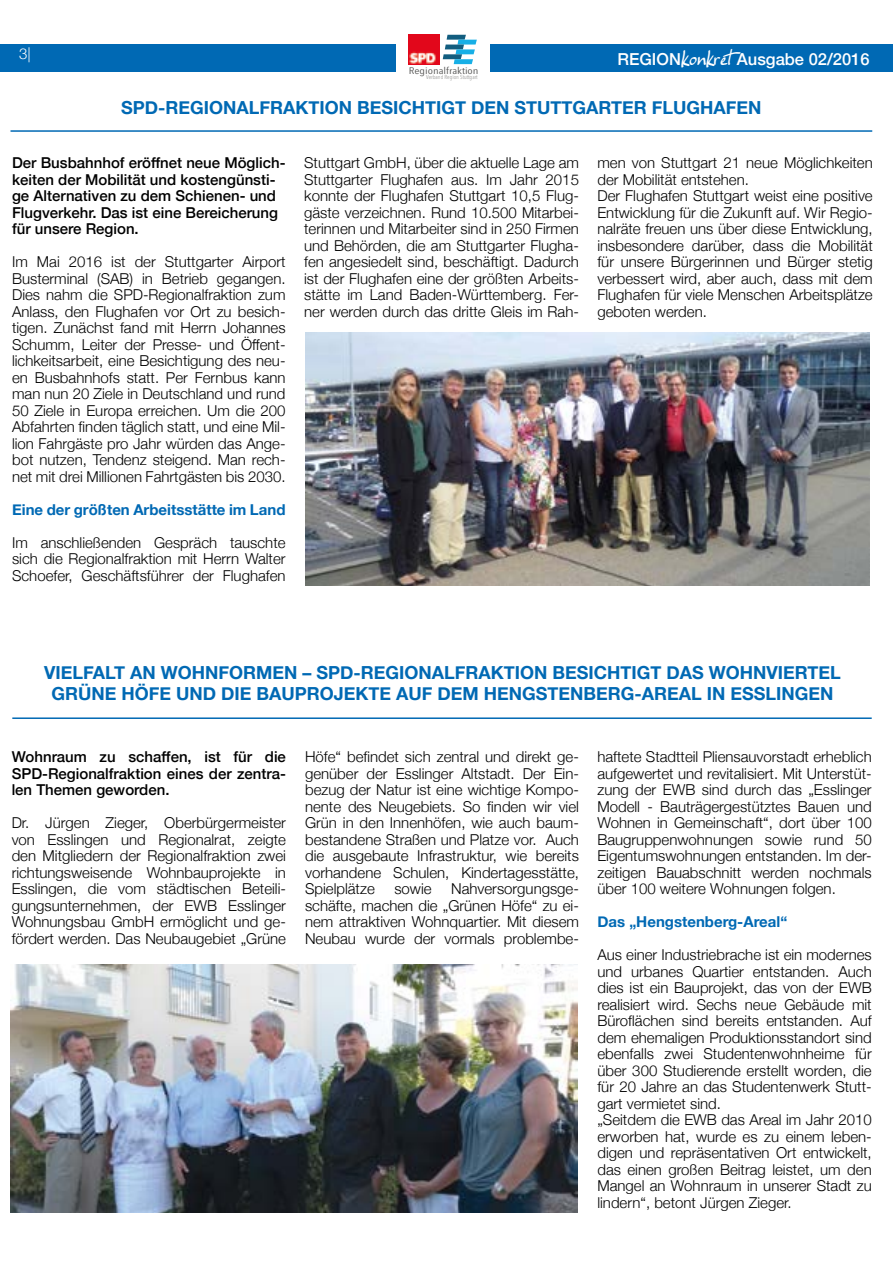
<style>
.page{position:relative;width:893px;height:1263px;background:#fff}
.page>*{position:absolute;margin:0;border:0;box-sizing:border-box;transform-origin:0 0}
.t1{font:700 18px/21.6px "Helvetica Neue";color:#0069b4;text-align:center}
.t2{font:500 16.5px "Helvetica Neue";color:#fff}
.t3{font:300 15px/16.5px "Helvetica Neue";color:#000;text-align:justify}
.t4{font:500 15px/16.5px "Helvetica Neue";color:#000}
.t5{font:700 15px "Helvetica Neue";color:#0069b4}
.t6{font:300 15px "Helvetica Neue";color:#fff}
.t7{font:9.45px "Avenir Next Condensed";color:#575756;scale:1.27 1}
.t8{font:5.85px "Avenir Next Condensed";color:#9d9d9c}
.s1{font-family:"Ellianarelle's Path";font-weight:400;font-size:18px}
</style>
<div class="page">
<div style="left:0;top:45px;width:893px;height:27px;background:#0069b4"></div>
<hr style="left:11px;top:130px;width:861px;height:2px;background:#0069b4">
<img style="left:305px;top:333px;width:564px;height:253px">
<hr style="left:12px;top:717px;width:860px;height:2px;background:#0069b4">
<img style="left:11px;top:964px;width:567px;height:249px">
<div style="left:396px;top:31px;width:93px;height:51px;background:#fff"></div>
<svg style="left:443px;top:35px;width:34px;height:29px"></svg>
<img style="left:409px;top:34px;width:30px;height:31px">
<p class="t6" style="left:19px;top:42px;width:13px">3|</p>
<p class="t7" style="left:409px;top:62px;width:56px">Regionalfraktion</p>
<p class="t8" style="left:426px;top:72px;width:53px">Verband Region Stuttgart</p>
<p class="t2" style="left:617px;top:46px;width:254px">REGION<span class="s1">konkret</span>Ausgabe 02/2016</p>
<p class="t1" style="left:121px;top:97px;width:642px">SPD-REGIONALFRAKTION BESICHTIGT DEN STUTTGARTER FLUGHAFEN</p>
<p class="t4" style="left:12px;top:153px;width:275px">Der Busbahnhof eröffnet neue Möglich&shy;keiten der Mobilität und kostengünsti&shy;ge Alternativen zu dem Schienen- und Flugverkehr. Das ist eine Bereicherung für unsere Region.</p>
<p class="t3" style="left:12px;top:253px;width:275px">Im Mai 2016 ist der Stuttgarter Airport Busterminal (SAB) in Betrieb gegangen.<br>Dies nahm die SPD-Regionalfraktion zum Anlass, den Flughafen vor Ort zu besich&shy;tigen. Zunächst fand mit Herrn Johannes Schumm, Leiter der Presse- und Öffent&shy;lichkeitsarbeit, eine Besichtigung des neu&shy;en Busbahnhofs statt. Per Fernbus kann man nun 20 Ziele in Deutschland und rund 50 Ziele in Europa erreichen. Um die 200<br>Abfahrten finden täglich statt, und eine Mil&shy;lion Fahrgäste pro Jahr würden das Ange&shy;bot nutzen, Tendenz steigend. Man rech&shy;net mit drei Millionen Fahrtgästen bis 2030.</p>
<p class="t5" style="left:12px;top:498px;width:275px">Eine der größten Arbeitsstätte im Land</p>
<p class="t3" style="left:12px;top:533px;width:275px">Im anschließenden Gespräch tauschte sich die Regionalfraktion mit Herrn Walter Schoefer, Geschäftsführer der Flughafen</p>
<p class="t3" style="left:304px;top:153px;width:276px">Stuttgart GmbH, über die aktuelle Lage am Stuttgarter Flughafen aus. Im Jahr 2015 konnte der Flughafen Stuttgart 10,5 Flug&shy;gäste verzeichnen. Rund 10.500 Mitarbei&shy;terinnen und Mitarbeiter sind in 250 Firmen und Behörden, die am Stuttgarter Flugha&shy;fen angesiedelt sind, beschäftigt. Dadurch ist der Flughafen eine der größten Arbeits&shy;stätte im Land Baden-Württemberg. Fer&shy;ner werden durch das dritte Gleis im Rah-</p>
<p class="t3" style="left:597px;top:153px;width:277px;text-align:left">men von Stuttgart 21 neue Möglichkeiten der Mobilität entstehen.<br>Der Flughafen Stuttgart weist eine positive Entwicklung für die Zukunft auf. Wir Regio&shy;nalräte freuen uns über diese Entwicklung, insbesondere darüber, dass die Mobilität für unsere Bürgerinnen und Bürger stetig verbessert wird, aber auch, dass mit dem Flughafen für viele Menschen Arbeitsplätze geboten werden.</p>
<p class="t1" style="left:44px;top:662px;width:798px">VIELFALT AN WOHNFORMEN – SPD-REGIONALFRAKTION BESICHTIGT DAS WOHNVIERTEL<br>GRÜNE HÖFE UND DIE BAUPROJEKTE AUF DEM HENGSTENBERG-AREAL IN ESSLINGEN</p>
<p class="t4" style="left:12px;top:747px;width:276px;text-align:justify">Wohnraum zu schaffen, ist für die SPD-Regionalfraktion eines der zentra&shy;len Themen geworden.</p>
<p class="t3" style="left:12px;top:814px;width:276px">Dr. Jürgen Zieger, Oberbürgermeister von Esslingen und Regionalrat, zeigte den Mitgliedern der Regionalfraktion zwei richtungsweisende Wohnbauprojekte in Esslingen, die vom städtischen Beteili&shy;gungsunternehmen, der EWB Esslinger Wohnungsbau GmbH ermöglicht und ge&shy;fördert werden. Das Neubaugebiet „Grüne</p>
<p class="t3" style="left:305px;top:747px;width:275px">Höfe“ befindet sich zentral und direkt ge&shy;genüber der Esslinger Altstadt. Der Ein&shy;bezug der Natur ist eine wichtige Kompo&shy;nente des Neugebiets. So finden wir viel Grün in den Innenhöfen, wie auch baum&shy;bestandene Straßen und Platze vor. Auch die ausgebaute Infrastruktur, wie bereits vorhandene Schulen, Kindertagesstätte, Spielplätze</p>
<p class="t3" style="left:305px;top:879px;width:275px;text-indent:146px">Nahversorgungsge&shy;schäfte, machen die „Grünen Höfe“ zu ei&shy;nem attraktiven Wohnquartier. Mit diesem Neubau wurde der vormals problembe-</p>
<p class="t3" style="left:394px;top:879px;width:39px">sowie</p>
<p class="t3" style="left:597px;top:747px;width:276px">haftete Stadtteil Pliensauvorstadt erheblich aufgewertet und revitalisiert. Mit Unterstüt&shy;zung der EWB sind durch das „Esslinger Modell - Bauträgergestütztes Bauen und Wohnen in Gemeinschaft“, dort über 100<br>Baugruppenwohnungen sowie rund 50<br>Eigentumswohnungen entstanden. Im der&shy;zeitigen Bauabschnitt werden nochmals über 100 weitere Wohnungen folgen.</p>
<p class="t5" style="left:597px;top:910px;width:191px">Das „Hengstenberg-Areal“</p>
<p class="t3" style="left:597px;top:945px;width:276px;text-align:left">Aus einer Industriebrache ist ein modernes und urbanes Quartier entstanden. Auch dies ist ein Bauprojekt, das von der EWB realisiert wird. Sechs neue Gebäude mit Büroflächen sind bereits entstanden. Auf dem ehemaligen Produktionsstandort sind ebenfalls zwei Studentenwohnheime für über 300 Studierende erstellt worden, die für 20 Jahre an das Studentenwerk Stutt&shy;gart vermietet sind.<br>„Seitdem die EWB das Areal im Jahr 2010 erworben hat, wurde es zu einem leben&shy;digen und repräsentativen Ort entwickelt, das einen großen Beitrag leistet, um den Mangel an Wohnraum in unserer Stadt zu lindern“, betont Jürgen Zieger.</p>
</div>
